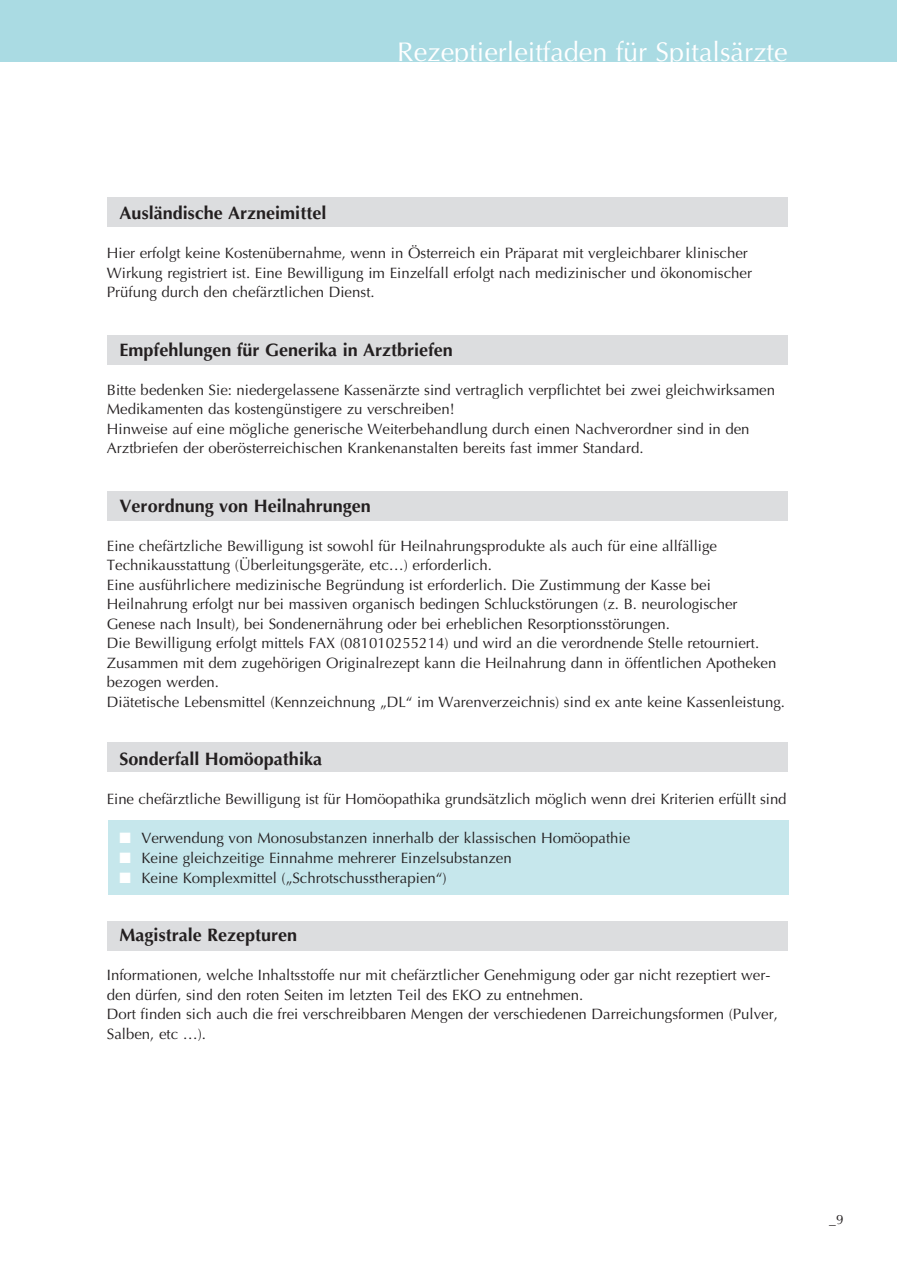
<style>
.page{position:relative;width:897px;height:1267px;background:#fff}
.page>*{position:absolute;margin:0;border:0;box-sizing:border-box;transform-origin:0 0}
.t1{font:27px "Optima LT Std";color:#fff}
.t2{font:700 18px "Optima LT Std";color:#231f20}
.t3{font:15px/19.5px "Optima LT Std";color:#231f20}
.t4{font:13.5px "Optima LT Std";color:#231f20}
.s1{color:#fff}
</style>
<div class="page">
<hr style="left:0;top:0;width:2px;height:61px;background:#aadbe3">
<div style="left:2px;top:0;width:894px;height:61px;background:#aadbe3"></div>
<div style="left:107px;top:197px;width:680px;height:30px;background:#dcdddf"></div>
<div style="left:107px;top:334px;width:680px;height:30px;background:#dcdddf"></div>
<div style="left:107px;top:491px;width:680px;height:29px;background:#dcdddf"></div>
<div style="left:107px;top:742px;width:680px;height:29px;background:#dcdddf"></div>
<div style="left:107px;top:920px;width:680px;height:30px;background:#dcdddf"></div>
<div style="left:108px;top:820px;width:680px;height:74px;background:#c6e7ec"></div>
<h1 class="t1" style="left:397px;top:36px;width:392px">Rezeptierleitfaden für Spitalsärzte</h1>
<p class="t2" style="left:120px;top:202px;width:208px">Ausländische Arzneimittel</p>
<p class="t3" style="left:107px;top:243px;width:646px">Hier erfolgt keine Kostenübernahme, wenn in Österreich ein Präparat mit vergleichbarer klinischer<br>Wirkung registriert ist. Eine Bewilligung im Einzelfall erfolgt nach medizinischer und ökonomischer<br>Prüfung durch den chefärztlichen Dienst.</p>
<p class="t2" style="left:120px;top:339px;width:335px">Empfehlungen für Generika in Arztbriefen</p>
<p class="t3" style="left:107px;top:380px;width:669px">Bitte bedenken Sie: niedergelassene Kassenärzte sind vertraglich verpflichtet bei zwei gleichwirksamen Medikamenten das kostengünstigere zu verschreiben!<br>Hinweise auf eine mögliche generische Weiterbehandlung durch einen Nachverordner sind in den Arztbriefen der oberösterreichischen Krankenanstalten bereits fast immer Standard.</p>
<p class="t2" style="left:120px;top:495px;width:253px">Verordnung von Heilnahrungen</p>
<p class="t3" style="left:107px;top:536px;width:679px">Eine chefärtzliche Bewilligung ist sowohl für Heilnahrungsprodukte als auch für eine allfällige Technikausstattung (Überleitungsgeräte, etc…) erforderlich.<br>Eine ausführlichere medizinische Begründung ist erforderlich. Die Zustimmung der Kasse bei Heilnahrung erfolgt nur bei massiven organisch bedingen Schluckstörungen (z. B. neurologischer Genese nach Insult), bei Sondenernährung oder bei erheblichen Resorptionsstörungen.<br>Die Bewilligung erfolgt mittels FAX (081010255214) und wird an die verordnende Stelle retourniert.<br>Zusammen mit dem zugehörigen Originalrezept kann die Heilnahrung dann in öffentlichen Apotheken bezogen werden.<br>Diätetische Lebensmittel (Kennzeichnung „DL“ im Warenverzeichnis) sind ex ante keine Kassenleistung.</p>
<p class="t2" style="left:120px;top:748px;width:204px">Sonderfall Homöopathika</p>
<p class="t3" style="left:107px;top:789px;width:681px">Eine chefärztliche Bewilligung ist für Homöopathika grundsätzlich möglich wenn drei Kriterien erfüllt sind</p>
<p class="t3" style="left:120px;top:828px;width:512px"><span class="s1">■</span> Verwendung von Monosubstanzen innerhalb der klassischen Homöopathie</p>
<p class="t3" style="left:120px;top:848px;width:393px"><span class="s1">■</span> Keine gleichzeitige Einnahme mehrerer Einzelsubstanzen</p>
<p class="t3" style="left:120px;top:867px;width:328px"><span class="s1">■</span> Keine Komplexmittel („Schrotschusstherapien“)</p>
<p class="t2" style="left:120px;top:924px;width:179px">Magistrale Rezepturen</p>
<p class="t3" style="left:107px;top:965px;width:672px">Informationen, welche Inhaltsstoffe nur mit chefärztlicher Genehmigung oder gar nicht rezeptiert wer&shy;den dürfen, sind den roten Seiten im letzten Teil des EKO zu entnehmen.<br>Dort finden sich auch die frei verschreibbaren Mengen der verschiedenen Darreichungsformen (Pulver, Salben, etc …).</p>
<p class="t4" style="left:829px;top:1211px;width:16px">_9</p>
</div>
